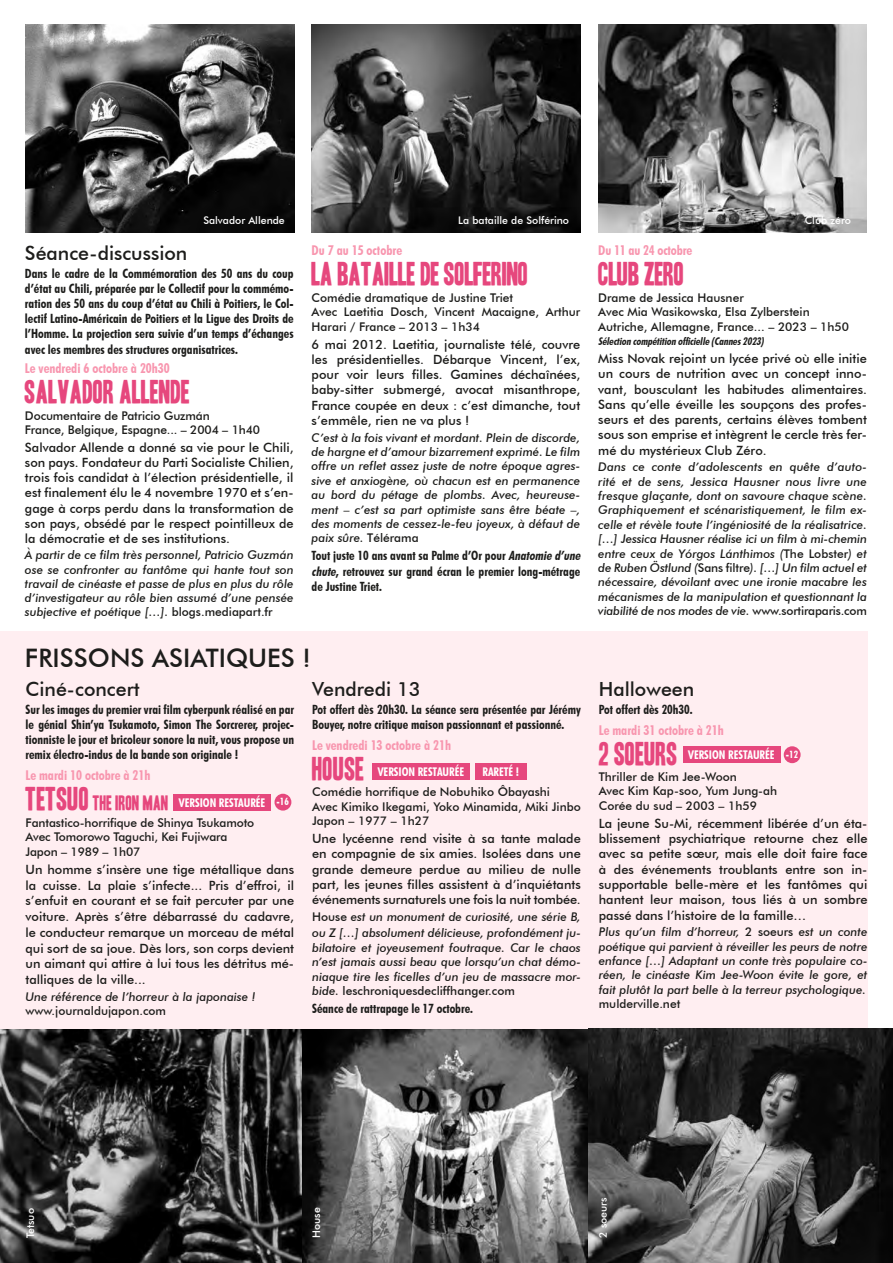
<style>
.page{position:relative;width:893px;height:1263px;background:#fff}
.page>*{position:absolute;margin:0;border:0;box-sizing:border-box;transform-origin:0 0}
.t1{font:28.5px "Headline One HPLHS";letter-spacing:-.01em;color:#e6477d}
.t2{font:500 25.5px "Futura BT";color:#1d1d1b}
.t3{font:500 19.5px "Futura BT";color:#1d1d1b}
.t4{font:18px "Headline One HPLHS";color:#e6477d}
.t5{font:700 condensed 13.5px "Futura BT";color:#f896af}
.t6{font:500 12.75px/15.3px "Futura BT";color:#1d1d1b;text-align:justify}
.t7{font:700 condensed 12.75px/15.3px "Futura BT";color:#1d1d1b;text-align:justify}
.t8{font:italic 500 12px/14.4px "Futura BT";color:#1d1d1b;text-align:justify}
.t9{font:500 12px/14.4px "Futura BT";color:#1d1d1b}
.t10{font:700 condensed 12px "Futura BT";color:#fff}
.t11{font:500 10.5px "Futura BT";color:#fff}
.t12{font:italic 700 condensed 10.5px "Futura BT";color:#1d1d1b}
.s1{font-style:normal}
.s2{font-style:italic}
.s3{font-size:28.5px}
.s4{font-size:10.05px}
</style>
<div class="page">
<div style="left:0;top:631px;width:867px;height:632px;background:#ffeef1"></div>
<img style="left:0;top:1029px;width:892px;height:234px">
<div style="left:274px;top:794px;width:17px;height:17px;background:#e6477d;border-radius:50%"></div>
<div style="left:174px;top:794px;width:97px;height:16px;background:#e6477d"></div>
<div style="left:372px;top:763px;width:98px;height:16px;background:#e6477d"></div>
<div style="left:475px;top:763px;width:51px;height:16px;background:#e6477d"></div>
<img style="left:312px;top:24px;width:268px;height:209px">
<img style="left:26px;top:24px;width:268px;height:209px">
<img style="left:599px;top:24px;width:268px;height:209px">
<div style="left:784px;top:746px;width:17px;height:17px;background:#e6477d;border-radius:50%"></div>
<div style="left:683px;top:747px;width:98px;height:16px;background:#e6477d"></div>
<p class="t11" style="left:203px;top:214px;width:83px">Salvador Allende</p>
<p class="t11" style="left:458px;top:214px;width:112px">La bataille de Solférino</p>
<p class="t11" style="left:805px;top:214px;width:48px">Club zéro</p>
<h3 class="t3" style="left:25px;top:241px;width:164px">Séance-discussion</h3>
<p class="t7" style="left:25px;top:266px;width:270px">Dans le cadre de la Commémoration des 50 ans du coup d’état au Chili, préparée par le Collectif pour la commémo&shy;ration des 50 ans du coup d’état au Chili à Poitiers, le Col&shy;lectif Latino-Américain de Poitiers et la Ligue des Droits de l’Homme. La projection sera suivie d’un temps d’échanges avec les membres des structures organisatrices.</p>
<p class="t5" style="left:25px;top:360px;width:146px">Le vendredi 6 octobre à 20h30</p>
<h1 class="t1" style="left:25px;top:378px;width:167px">SALVADOR ALLENDE</h1>
<p class="t9" style="left:25px;top:408px;width:237px">Documentaire de Patricio Guzmán<br>France, Belgique, Espagne... – 2004 – 1h40</p>
<p class="t6" style="left:25px;top:440px;width:270px">Salvador Allende a donné sa vie pour le Chili, son pays. Fondateur du Parti Socialiste Chilien, trois fois candidat à l’élection présidentielle, il est finalement élu le 4 novembre 1970 et s’en&shy;gage à corps perdu dans la transformation de son pays, obsédé par le respect pointilleux de la démocratie et de ses institutions.</p>
<p class="t8" style="left:25px;top:548px;width:270px">À partir de ce film très personnel, Patricio Guzmán ose se confronter au fantôme qui hante tout son travail de cinéaste et passe de plus en plus du rôle d’investigateur au rôle bien assumé d’une pensée subjective et poétique […]. <span class="s1">blogs.mediapart.fr</span></p>
<p class="t5" style="left:312px;top:242px;width:92px">Du 7 au 15 octobre</p>
<h1 class="t1" style="left:312px;top:260px;width:218px">LA BATAILLE DE SOLFERINO</h1>
<p class="t9" style="left:312px;top:290px;width:270px">Comédie dramatique de Justine Triet<br>Avec Laetitia Dosch, Vincent Macaigne, Arthur<br>Harari / France – 2013 – 1h34</p>
<p class="t6" style="left:312px;top:336px;width:270px">6 mai 2012. Laetitia, journaliste télé, couvre les présidentielles. Débarque Vincent, l’ex, pour voir leurs filles. Gamines déchaînées, baby-sitter submergé, avocat misanthrope, France coupée en deux : c’est dimanche, tout s’emmêle, rien ne va plus !</p>
<p class="t8" style="left:312px;top:430px;width:270px">C’est à la fois vivant et mordant. Plein de discorde, de hargne et d’amour bizarrement exprimé. Le film offre un reflet assez juste de notre époque agres&shy;sive et anxiogène, où chacun est en permanence au bord du pétage de plombs. Avec, heureuse&shy;ment – c’est sa part optimiste sans être béate –, des moments de cessez-le-feu joyeux, à défaut de paix sûre. <span class="s1">Télérama</span></p>
<p class="t7" style="left:312px;top:548px;width:273px;text-align:left">Tout juste 10 ans avant sa Palme d’Or pour <span class="s2">Anatomie d’une chute</span>, retrouvez sur grand écran le premier long-métrage de Justine Triet.</p>
<h2 class="t2" style="left:25px;top:642px;width:287px">FRISSONS ASIATIQUES !</h2>
<h3 class="t3" style="left:26px;top:677px;width:116px">Ciné-concert</h3>
<p class="t7" style="left:26px;top:701px;width:270px">Sur les images du premier vrai film cyberpunk réalisé en par le génial Shin’ya Tsukamoto, Simon The Sorcrerer, projec&shy;tionniste le jour et bricoleur sonore la nuit, vous propose un remix électro-indus de la bande son originale !</p>
<p class="t5" style="left:26px;top:767px;width:127px">Le mardi 10 octobre à 21h</p>
<h3 class="t4" style="left:26px;top:795px;width:144px"><span class="s3">TETSUO</span> THE IRON MAN</h3>
<p class="t9" style="left:26px;top:815px;width:230px">Fantastico-horrifique de Shinya Tsukamoto<br>Avec Tomorowo Taguchi, Kei Fujiwara<br>Japon – 1989 – 1h07</p>
<p class="t6" style="left:26px;top:861px;width:270px;line-height:15.8px">Un homme s’insère une tige métallique dans la cuisse. La plaie s’infecte... Pris d’effroi, il s’enfuit en courant et se fait percuter par une voiture. Après s’être débarrassé du cadavre, le conducteur remarque un morceau de métal qui sort de sa joue. Dès lors, son corps devient un aimant qui attire à lui tous les détritus mé&shy;talliques de la ville...</p>
<p class="t8" style="left:26px;top:989px;width:232px">Une référence de l’horreur à la japonaise !</p>
<p class="t9" style="left:26px;top:1003px;width:142px">www.journaldujapon.com</p>
<p class="t10" style="left:179px;top:795px;width:112px">VERSION RESTAURÉE <span class="s4">-16</span></p>
<h3 class="t3" style="left:312px;top:677px;width:110px">Vendredi 13</h3>
<p class="t7" style="left:312px;top:701px;width:270px">Pot offert dès 20h30. La séance sera présentée par Jérémy<br>Bouyer, notre critique maison passionnant et passionné.</p>
<p class="t5" style="left:312px;top:737px;width:140px">Le vendredi 13 octobre à 21h</p>
<h1 class="t1" style="left:312px;top:755px;width:54px">HOUSE</h1>
<p class="t9" style="left:312px;top:785px;width:270px">Comédie horrifique de Nobuhiko Ôbayashi<br>Avec Kimiko Ikegami, Yoko Minamida, Miki Jinbo<br>Japon – 1977 – 1h27</p>
<p class="t6" style="left:312px;top:831px;width:270px">Une lycéenne rend visite à sa tante malade en compagnie de six amies. Isolées dans une grande demeure perdue au milieu de nulle part, les jeunes filles assistent à d’inquiétants événements surnaturels une fois la nuit tombée.</p>
<p class="t8" style="left:312px;top:908px;width:270px;line-height:16.5px"><span class="s1">House</span> est un monument de curiosité, une série B, ou Z […] absolument délicieuse, profondément ju-</p>
<p class="t8" style="left:312px;top:940px;width:270px">bilatoire et joyeusement foutraque. Car le chaos n’est jamais aussi beau que lorsqu’un chat démo&shy;niaque tire les ficelles d’un jeu de massacre mor&shy;bide. <span class="s1">leschroniquesdecliffhanger.com</span></p>
<p class="t7" style="left:312px;top:1001px;width:162px">Séance de rattrapage le 17 octobre.</p>
<p class="t10" style="left:378px;top:764px;width:88px">VERSION RESTAURÉE</p>
<p class="t10" style="left:482px;top:764px;width:38px">RARETÉ !</p>
<p class="t5" style="left:598px;top:242px;width:96px">Du 11 au 24 octobre</p>
<h1 class="t1" style="left:598px;top:260px;width:88px">CLUB ZERO</h1>
<p class="t9" style="left:598px;top:290px;width:252px">Drame de Jessica Hausner<br>Avec Mia Wasikowska, Elsa Zylberstein<br>Autriche, Allemagne, France... – 2023 – 1h50</p>
<p class="t12" style="left:598px;top:335px;width:169px">Sélection compétition officielle (Cannes2023)</p>
<p class="t6" style="left:598px;top:351px;width:270px">Miss Novak rejoint un lycée privé où elle initie un cours de nutrition avec un concept inno&shy;vant, bousculant les habitudes alimentaires.<br>Sans qu’elle éveille les soupçons des profes&shy;seurs et des parents, certains élèves tombent sous son emprise et intègrent le cercle très fer&shy;mé du mystérieux Club Zéro.</p>
<p class="t8" style="left:598px;top:460px;width:270px">Dans ce conte d’adolescents en quête d’auto&shy;rité et de sens, Jessica Hausner nous livre une fresque glaçante, dont on savoure chaque scène.<br>Graphiquement et scénaristiquement, le film ex&shy;celle et révèle toute l’ingéniosité de la réalisatrice. […] Jessica Hausner réalise ici un film à mi-chemin entre ceux de Yórgos Lánthimos (<span class="s1">The Lobster</span>) et de Ruben Östlund (<span class="s1">Sans filtre</span>). […] Un film actuel et nécessaire, dévoilant avec une ironie macabre les mécanismes de la manipulation et questionnant la viabilité de nos modes de vie. <span class="s1">www.sortiraparis.com</span></p>
<h3 class="t3" style="left:599px;top:677px;width:97px">Halloween</h3>
<p class="t7" style="left:599px;top:701px;width:95px">Pot offert dès 20h30.</p>
<p class="t5" style="left:599px;top:721px;width:127px">Le mardi 31 octobre à 21h</p>
<h1 class="t1" style="left:599px;top:740px;width:80px">2 SOEURS</h1>
<p class="t9" style="left:599px;top:769px;width:180px">Thriller de Kim Jee-Woon<br>Avec Kim Kap-soo, Yum Jung-ah<br>Corée du sud – 2003 – 1h59</p>
<p class="t6" style="left:599px;top:816px;width:270px">La jeune Su-Mi, récemment libérée d’un éta&shy;blissement psychiatrique retourne chez elle avec sa petite sœur, mais elle doit faire face à des événements troublants entre son in&shy;supportable belle-mère et les fantômes qui hantent leur maison, tous liés à un sombre passé dans l’histoire de la famille…</p>
<p class="t8" style="left:599px;top:925px;width:270px">Plus qu’un film d’horreur, <span class="s1">2 soeurs</span> est un conte poétique qui parvient à réveiller les peurs de notre enfance […] Adaptant un conte très populaire co&shy;réen, le cinéaste Kim Jee-Woon évite le gore, et fait plutôt la part belle à la terreur psychologique.</p>
<p class="t9" style="left:599px;top:997px;width:83px">mulderville.net</p>
<p class="t10" style="left:688px;top:748px;width:112px">VERSION RESTAURÉE <span class="s4">-12</span></p>
<p class="t11" style="left:24px;top:1238px;width:32px;rotate:-90deg">Tetsuo</p>
<p class="t11" style="left:310px;top:1238px;width:32px;rotate:-90deg">House</p>
<p class="t11" style="left:597px;top:1238px;width:42px;rotate:-90deg">2 soeurs</p>
</div>
